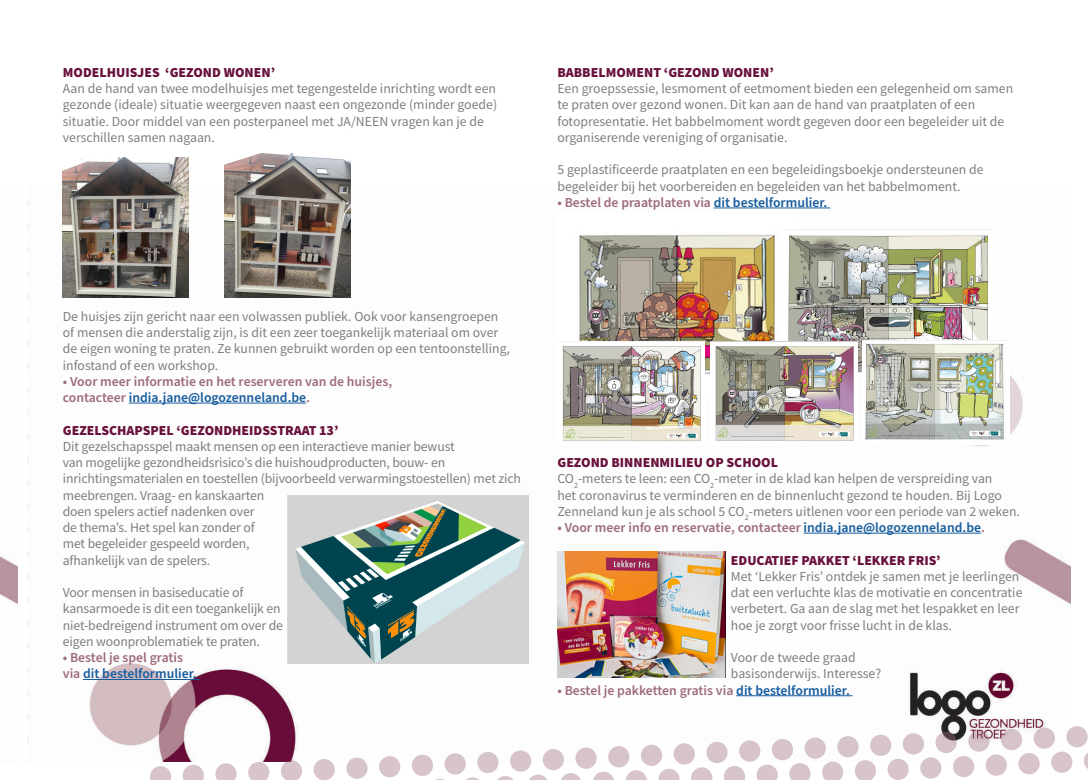
<style>
.page{position:relative;width:1088px;height:780px;background:#fff}
.page>*{position:absolute;margin:0;border:0;box-sizing:border-box;transform-origin:0 0}
.t1{font:13.75px/16.2px "Source Sans Pro";color:#7c7f81}
.t2{font:600 13.75px/16.2px "Source Sans Pro";color:#9e6d7d}
.t3{font:900 13.75px "Source Sans Pro";color:#69123c}
.s1{color:#175d9e}
</style>
<div class="page">
<img style="left:0;top:556px;width:18px;height:48px">
<img style="left:62px;top:184px;width:1008px;height:577px">
<hr style="left:714px;top:207px;width:116px;height:1px;background:#175d9e">
<hr style="left:803px;top:532px;width:178px;height:1px;background:#175d9e">
<hr style="left:736px;top:695px;width:116px;height:1px;background:#175d9e">
<hr style="left:129px;top:402px;width:177px;height:1px;background:#175d9e">
<hr style="left:83px;top:679px;width:116px;height:1px;background:#175d9e">
<div style="left:920px;top:757px;width:22px;height:21px;background:#d8c5cb;border-radius:50%"></div>
<svg style="left:887px;top:758px;width:22px;height:22px"></svg>
<svg style="left:854px;top:760px;width:22px;height:20px"></svg>
<svg style="left:822px;top:761px;width:21px;height:19px"></svg>
<svg style="left:789px;top:763px;width:22px;height:17px"></svg>
<svg style="left:756px;top:764px;width:22px;height:16px"></svg>
<svg style="left:724px;top:766px;width:21px;height:14px"></svg>
<svg style="left:691px;top:767px;width:21px;height:13px"></svg>
<svg style="left:1084px;top:753px;width:4px;height:16px"></svg>
<div style="left:1051px;top:751px;width:21px;height:22px;background:#d8c5cb;border-radius:50%"></div>
<svg style="left:1018px;top:752px;width:22px;height:22px"></svg>
<svg style="left:985px;top:754px;width:22px;height:22px"></svg>
<div style="left:953px;top:755px;width:21px;height:22px;background:#d8c5cb;border-radius:50%"></div>
<svg style="left:658px;top:768px;width:22px;height:12px"></svg>
<svg style="left:625px;top:770px;width:22px;height:10px"></svg>
<svg style="left:593px;top:771px;width:21px;height:9px"></svg>
<svg style="left:561px;top:773px;width:20px;height:7px"></svg>
<svg style="left:529px;top:774px;width:18px;height:6px"></svg>
<svg style="left:497px;top:776px;width:17px;height:4px"></svg>
<svg style="left:466px;top:777px;width:13px;height:3px"></svg>
<svg style="left:935px;top:731px;width:22px;height:22px"></svg>
<div style="left:902px;top:733px;width:22px;height:21px;background:#d7c3ca;border-radius:50%"></div>
<div style="left:870px;top:734px;width:21px;height:22px;background:#d7c3ca;border-radius:50%"></div>
<svg style="left:837px;top:735px;width:22px;height:22px"></svg>
<svg style="left:804px;top:737px;width:22px;height:22px"></svg>
<div style="left:771px;top:738px;width:22px;height:22px;background:linear-gradient(to bottom,#dccbd1,#d6c1c8);border-radius:50%"></div>
<div style="left:739px;top:740px;width:22px;height:21px;background:#d7c3ca;border-radius:50%"></div>
<svg style="left:706px;top:741px;width:22px;height:22px"></svg>
<svg style="left:411px;top:754px;width:22px;height:22px"></svg>
<svg style="left:379px;top:755px;width:22px;height:22px"></svg>
<svg style="left:346px;top:757px;width:22px;height:22px"></svg>
<svg style="left:313px;top:758px;width:22px;height:22px"></svg>
<svg style="left:281px;top:760px;width:21px;height:20px"></svg>
<svg style="left:248px;top:761px;width:22px;height:19px"></svg>
<svg style="left:215px;top:763px;width:22px;height:17px"></svg>
<svg style="left:182px;top:764px;width:22px;height:16px"></svg>
<svg style="left:1066px;top:725px;width:22px;height:22px"></svg>
<svg style="left:1033px;top:727px;width:22px;height:22px"></svg>
<svg style="left:1001px;top:728px;width:21px;height:22px"></svg>
<svg style="left:968px;top:730px;width:22px;height:21px"></svg>
<div style="left:673px;top:743px;width:22px;height:21px;background:#d7c3ca;border-radius:50%"></div>
<div style="left:641px;top:744px;width:21px;height:22px;background:#d7c3ca;border-radius:50%"></div>
<svg style="left:608px;top:745px;width:22px;height:22px"></svg>
<svg style="left:575px;top:747px;width:22px;height:22px"></svg>
<svg style="left:542px;top:748px;width:22px;height:22px"></svg>
<div style="left:510px;top:750px;width:21px;height:21px;background:#d7c3ca;border-radius:50%"></div>
<svg style="left:477px;top:751px;width:22px;height:22px"></svg>
<div style="left:444px;top:753px;width:22px;height:21px;background:#d8c5cb;border-radius:50%"></div>
<svg style="left:150px;top:766px;width:21px;height:14px"></svg>
<img style="left:63px;top:158px;width:126px;height:140px">
<img style="left:225px;top:153px;width:126px;height:145px">
<img style="left:288px;top:495px;width:240px;height:168px">
<img style="left:557px;top:213px;width:240px;height:180px">
<img style="left:784px;top:229px;width:209px;height:148px">
<img style="left:863px;top:341px;width:147px;height:104px">
<img style="left:710px;top:341px;width:147px;height:104px">
<img style="left:557px;top:341px;width:147px;height:104px">
<img style="left:557px;top:551px;width:168px;height:126px">
<p class="t3" style="left:63px;top:63px;width:214px">MODELHUISJES ‘GEZOND WONEN’</p>
<p class="t1" style="left:63px;top:80px;width:436px">Aan de hand van twee modelhuisjes met tegengestelde inrichting wordt een gezonde (ideale) situatie weergegeven naast een ongezonde (minder goede) situatie. Door middel van een posterpaneel met JA/NEEN vragen kan je de verschillen samen nagaan.</p>
<p class="t3" style="left:557px;top:63px;width:218px">BABBELMOMENT ‘GEZOND WONEN’</p>
<p class="t1" style="left:557px;top:80px;width:457px">Een groepssessie, lesmoment of eetmoment bieden een gelegenheid om samen te praten over gezond wonen. Dit kan aan de hand van praatplaten of een fotopresentatie. Het babbelmoment wordt gegeven door een begeleider uit de organiserende vereniging of organisatie.</p>
<p class="t1" style="left:557px;top:162px;width:428px">5 geplastificeerde praatplaten en een begeleidingsboekje ondersteunen de begeleider bij het voorbereiden en begeleiden van het babbelmoment.</p>
<p class="t2" style="left:557px;top:195px;width:271px">• Bestel de praatplaten via <span class="s1">dit bestelformulier.</span></p>
<p class="t1" style="left:63px;top:308px;width:449px">De huisjes zijn gericht naar een volwassen publiek. Ook voor kansengroepen of mensen die anderstalig zijn, is dit een zeer toegankelijk materiaal om over de eigen woning te praten. Ze kunnen gebruikt worden op een tentoonstelling, infostand of een workshop.</p>
<p class="t2" style="left:63px;top:373px;width:331px">• Voor meer informatie en het reserveren van de huisjes, contacteer <span class="s1">india.jane@logozenneland.be</span>.</p>
<p class="t3" style="left:63px;top:420px;width:277px">GEZELSCHAPSPEL ‘GEZONDHEIDSSTRAAT 13’</p>
<p class="t1" style="left:63px;top:438px;width:460px">Dit gezelschapsspel maakt mensen op een interactieve manier bewust<br>van mogelijke gezondheidsrisico’s die huishoudproducten, bouw- en inrichtingsmaterialen en toestellen (bijvoorbeeld verwarmingstoestellen) met zich meebrengen. Vraag- en kanskaarten<br>doen spelers actief nadenken over<br>de thema’s. Het spel kan zonder of<br>met begeleider gespeeld worden,<br>afhankelijk van de spelers.</p>
<p class="t1" style="left:63px;top:584px;width:222px">Voor mensen in basiseducatie of kansarmoede is dit een toegankelijk en niet-bedreigend instrument om over de eigen woonproblematiek te praten.</p>
<p class="t2" style="left:63px;top:650px;width:135px">• Bestel je spel gratis via <span class="s1">dit bestelformulier.</span></p>
<p class="t3" style="left:557px;top:453px;width:222px">GEZOND BINNENMILIEU OP SCHOOL</p>
<p class="t1" style="left:557px;top:470px;width:464px">CO<sub>2</sub>-meters te leen: een CO<sub>2</sub>-meter in de klad kan helpen de verspreiding van<br>het coronavirus te verminderen en de binnenlucht gezond te houden. Bij Logo<br>Zenneland kun je als school 5 CO<sub>2</sub>-meters uitlenen voor een periode van 2 weken.</p>
<p class="t2" style="left:557px;top:520px;width:429px">• Voor meer info en reservatie, contacteer <span class="s1">india.jane@logozenneland.be</span>.</p>
<p class="t3" style="left:731px;top:550px;width:211px">EDUCATIEF PAKKET ‘LEKKER FRIS’</p>
<p class="t1" style="left:731px;top:568px;width:290px">Met ‘Lekker Fris’ ontdek je samen met je leerlingen</p>
<p class="t1" style="left:731px;top:584px;width:293px">dat een verluchte klas de motivatie en concentratie</p>
<p class="t1" style="left:731px;top:600px;width:290px">verbetert. Ga aan de slag met het lespakket en leer</p>
<p class="t1" style="left:731px;top:617px;width:223px">hoe je zorgt voor frisse lucht in de klas.</p>
<p class="t1" style="left:731px;top:649px;width:126px">Voor de tweede graad</p>
<p class="t1" style="left:731px;top:665px;width:152px">basisonderwijs. Interesse?</p>
<p class="t2" style="left:557px;top:682px;width:294px">• Bestel je pakketten gratis via <span class="s1">dit bestelformulier.</span></p>
</div>
